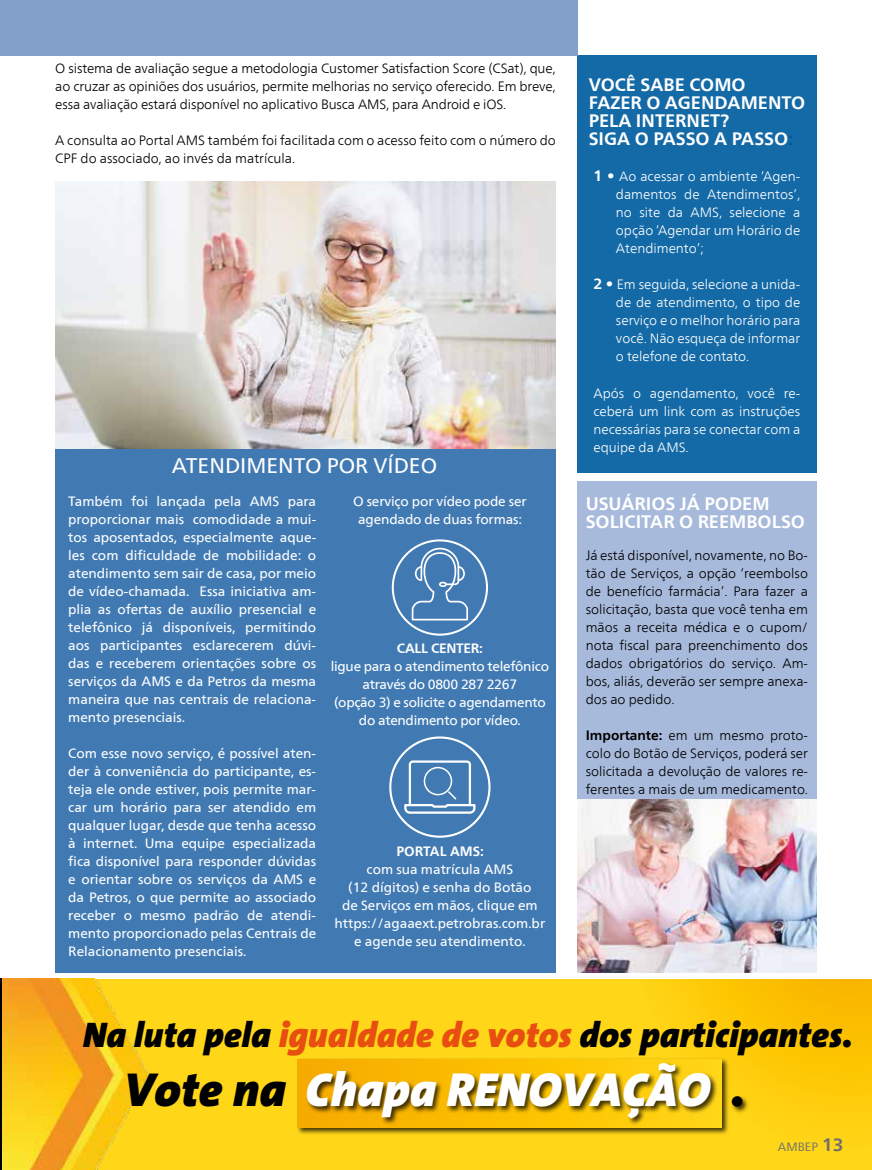
<style>
.page{position:relative;width:872px;height:1170px;background:#fff}
.page>*{position:absolute;margin:0;border:0;box-sizing:border-box;transform-origin:0 0}
.t1{font:italic 900 48px "The Sans";color:#fff}
.t2{font:italic 900 35.85px "The Sans";color:#000}
.t3{font:21px "Frutiger Neue LT Com";color:#fff}
.t4{font:700 18px/18px "Frutiger Neue LT Com";color:#fff}
.t5{font:13.5px/18px "Frutiger Neue LT Com";color:#fff;text-align:justify}
.t6{font:300 13.5px/18px "Frutiger Neue LT Com";color:#000;text-align:justify}
.t7{font:300 13.5px/18px "Frutiger Neue LT Com";color:#fff;text-align:justify}
.t8{font:13.5px/18px "Frutiger Neue LT Com";letter-spacing:-.02em;color:#fff;text-align:center}
.t9{font:700 13.5px "Frutiger Neue LT Com";letter-spacing:-.02em;color:#fff}
.t10{font:700 13.5px "Frutiger Neue LT Com";color:#fff}
.t11{font:12px "Frutiger Neue LT Com";color:#706f6f}
.s1{color:#005797}
.s2{font-weight:700;font-size:15px}
.s3{font-weight:700}
.s4{color:#e74e0f}
.s5{color:#000}
.s6{font-weight:700;font-size:18px;color:#c5c0bd}
.s7{font-weight:700;font-size:18px}
</style>
<div class="page">
<div style="left:577px;top:55px;width:239px;height:418px;background:#146aa7"></div>
<div style="left:55px;top:440px;width:501px;height:532px;background:#417ab3"></div>
<div style="left:0;top:0;width:577px;height:55px;background:#829fca"></div>
<div style="left:577px;top:481px;width:239px;height:318px;background:#a8badb"></div>
<img style="left:577px;top:799px;width:239px;height:173px">
<img style="left:55px;top:181px;width:501px;height:268px">
<div style="left:392px;top:539px;width:96px;height:96px;border:2px solid #fff;border-radius:50%"></div>
<svg style="left:412px;top:547px;width:56px;height:73px"></svg>
<div style="left:389px;top:736px;width:101px;height:101px;border:2px solid #fff;border-radius:50%"></div>
<svg style="left:404px;top:760px;width:72px;height:54px"></svg>
<hr style="left:0;top:978px;width:2px;height:191px;background:#000">
<svg style="left:158px;top:979px;width:714px;height:190px;background:#fed213"></svg>
<img style="left:2px;top:978px;width:156px;height:191px">
<div style="left:296px;top:1057px;width:433px;height:77px;background:#000;opacity:.75"></div>
<div style="left:297px;top:1059px;width:425px;height:68px;background:linear-gradient(to right,#f7aa00,#ffd711)"></div>
<div style="left:305px;top:1061px;width:444px;height:64px;background:#000;opacity:.75"></div>
<p class="t6" style="left:55px;top:59px;width:502px">O sistema de avaliação segue a metodologia Customer Satisfaction Score (CSat), que, ao cruzar as opiniões dos usuários, permite melhorias no serviço oferecido. Em breve, essa avaliação estará disponível no aplicativo Busca AMS, para Android e iOS.</p>
<p class="t6" style="left:55px;top:131px;width:502px">A consulta ao Portal AMS também foi facilitada com o acesso feito com o número do<br>CPF do associado, ao invés da matrícula.</p>
<h3 class="t3" style="left:172px;top:452px;width:267px">ATENDIMENTO POR VÍDEO</h3>
<h3 class="t4" style="left:588px;top:76px;width:218px">VOCÊ SABE COMO<br>FAZER O AGENDAMENTO<br>PELA INTERNET?<br>SIGA O PASSO A PASSO<span class="s1">:</span></h3>
<p class="t7" style="left:616px;top:167px;width:186px;text-indent:-22px"><span class="s2">1 •</span> Ao acessar o ambiente ‘Agen&shy;damentos de Atendimentos’, no site da AMS, selecione a opção ‘Agendar um Horário de Atendimento’;</p>
<p class="t7" style="left:616px;top:275px;width:186px;text-indent:-23px"><span class="s2">2 •</span> Em seguida, selecione a unida&shy;de de atendimento, o tipo de serviço e o melhor horário para você. Não esqueça de informar o telefone de contato.</p>
<p class="t7" style="left:593px;top:383px;width:208px">Após o agendamento, você re&shy;ceberá um link com as instruções necessárias para se conectar com a equipe da AMS.</p>
<p class="t5" style="left:68px;top:491px;width:249px">Também foi lançada pela AMS para proporcionar mais comodidade a mui&shy;tos aposentados, especialmente aque&shy;les com dificuldade de mobilidade: o atendimento sem sair de casa, por meio de vídeo-chamada. Essa iniciativa am&shy;plia as ofertas de auxílio presencial e telefônico já disponíveis, permitindo aos participantes esclarecerem dúvi&shy;das e receberem orientações sobre os serviços da AMS e da Petros da mesma maneira que nas centrais de relaciona&shy;mento presenciais.</p>
<p class="t5" style="left:68px;top:743px;width:249px">Com esse novo serviço, é possível aten&shy;der à conveniência do participante, es&shy;teja ele onde estiver, pois permite mar&shy;car um horário para ser atendido em qualquer lugar, desde que tenha acesso à internet. Uma equipe especializada fica disponível para responder dúvidas e orientar sobre os serviços da AMS e da Petros, o que permite ao associado receber o mesmo padrão de atendi&shy;mento proporcionado pelas Centrais de Relacionamento presenciais.</p>
<p class="t5" style="left:353px;top:491px;width:175px;text-align:center">O serviço por vídeo pode ser agendado de duas formas:</p>
<h3 class="t4" style="left:585px;top:494px;width:221px">USUÁRIOS JÁ PODEM<br>SOLICITAR O REEMBOLSO</h3>
<p class="t6" style="left:585px;top:545px;width:224px">Já está disponível, novamente, no Bo&shy;tão de Serviços, a opção ‘reembolso de benefício farmácia’. Para fazer a solicitação, basta que você tenha em mãos a receita médica e o cupom/ nota fiscal para preenchimento dos dados obrigatórios do serviço. Am&shy;bos, aliás, deverão ser sempre anexa&shy;dos ao pedido.</p>
<p class="t6" style="left:585px;top:725px;width:224px"><span class="s3">Importante:</span> em um mesmo proto&shy;colo do Botão de Serviços, poderá ser solicitada a devolução de valores re&shy;ferentes a mais de um medicamento.</p>
<p class="t9" style="left:397px;top:639px;width:87px">CALL CENTER:</p>
<p class="t8" style="left:331px;top:656px;width:220px">ligue para o atendimento telefônico através do 0800 287 2267<br>(opção 3) e solicite o agendamento do atendimento por vídeo.</p>
<p class="t10" style="left:396px;top:842px;width:89px">PORTAL AMS:</p>
<p class="t5" style="left:334px;top:859px;width:212px;text-align:center">com sua matrícula AMS<br>(12 dígitos) e senha do Botão<br>de Serviços em mãos, clique em https://agaaext.petrobras.com.br e agende seu atendimento.</p>
<h2 class="t2" style="left:83px;top:1003px;width:771px">Na luta pela <span class="s4">igualdade de votos</span> dos participantes.</h2>
<h1 class="t1" style="left:124px;top:1049px;width:623px"><span class="s5">Vote na</span> Chapa RENOVAÇÃO <span class="s5">.</span></h1>
<p class="t11" style="left:772px;top:1138px;width:67px">AMBEP <span class="s6">13</span></p>
<p class="t11" style="left:778px;top:1138px;width:67px">AMBEP <span class="s7">13</span></p>
</div>
